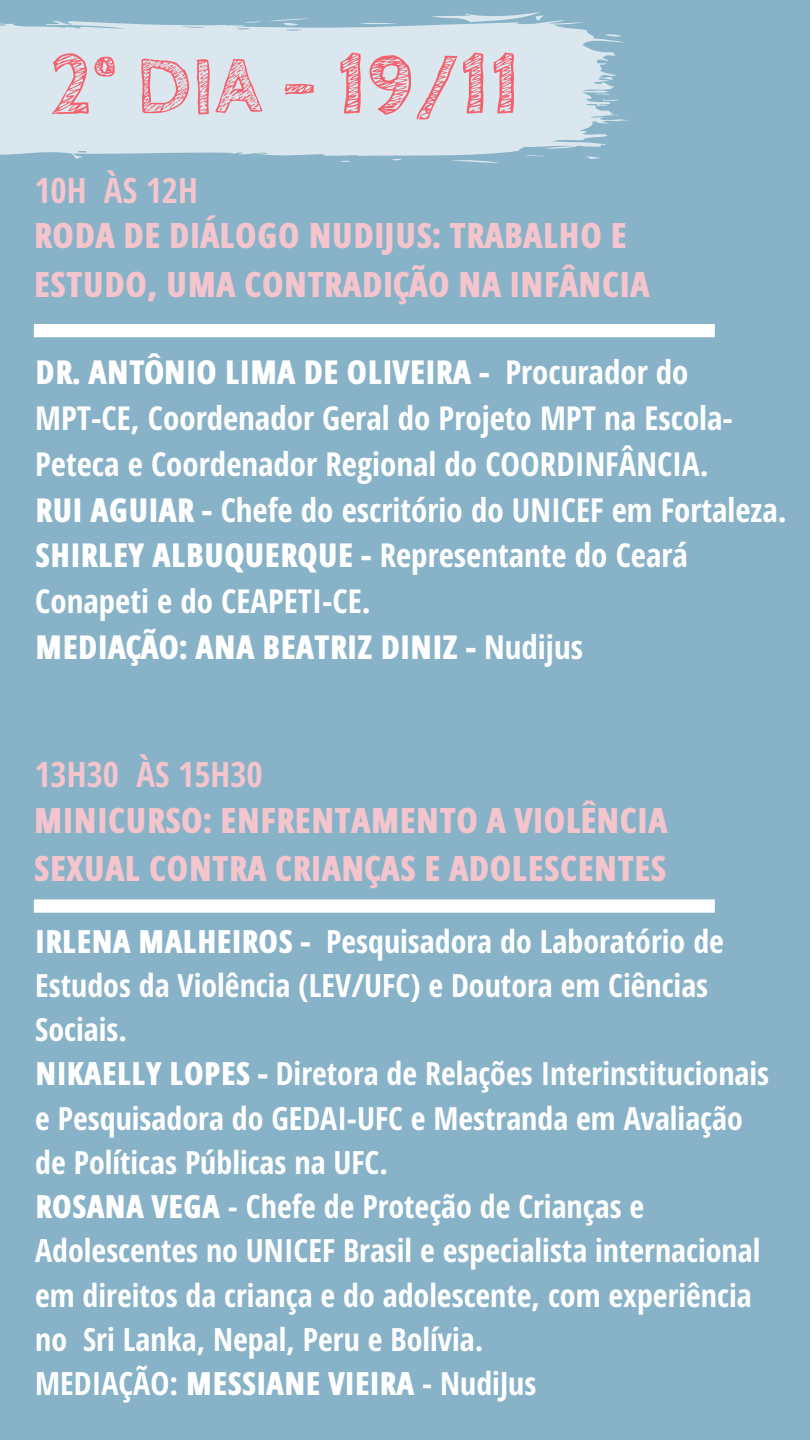
<style>
.page{position:relative;width:810px;height:1440px;background:#87b2c8}
.page>*{position:absolute;margin:0;border:0;box-sizing:border-box;transform-origin:0 0}
.t1{font:700 83.6px "Cabin Sketch";color:#f4616e}
.t2{font:800 35px/48.8px "Open Sans Hebrew Condensed";color:#f4c5cc}
.t3{font:700 35px "Open Sans Hebrew Condensed";color:#f4c5cc}
.t4{font:700 33px/45.8px "Open Sans Hebrew Condensed";color:#fff}
.t5{font:700 32px/44.2px "Open Sans Hebrew Condensed";color:#fff}
.s1{font-weight:800}
</style>
<div class="page">
<svg style="left:0;top:12px;width:629px;height:151px;fill:#dae7ee"></svg>
<div style="left:34px;top:324px;width:681px;height:13px;background:#fff"></div>
<svg style="left:34px;top:899px;width:681px;height:14px"></svg>
<h1 class="t1" style="left:50px;top:39px;width:472px">2° DIA - 19/11</h1>
<p class="t3" style="left:34px;top:166px;width:165px">10H ÀS 12H</p>
<p class="t2" style="left:34px;top:210px;width:617px">RODA DE DIÁLOGO NUDIJUS: TRABALHO E<br>ESTUDO, UMA CONTRADIÇÃO NA INFÂNCIA</p>
<p class="t4" style="left:35px;top:349px;width:753px"><span class="s1">DR. ANTÔNIO LIMA DE OLIVEIRA -</span> Procurador do MPT-CE, Coordenador Geral do Projeto MPT na Escola-Peteca e Coordenador Regional do COORDINFÂNCIA.<br><span class="s1">RUI AGUIAR -</span> Chefe do escritório do UNICEF em Fortaleza.<br><span class="s1">SHIRLEY ALBUQUERQUE -</span> Representante do Ceará Conapeti e do CEAPETI-CE.<br><span class="s1">MEDIAÇÃO: ANA BEATRIZ DINIZ -</span> Nudijus</p>
<p class="t3" style="left:34px;top:750px;width:230px">13H30 ÀS 15H30</p>
<p class="t2" style="left:34px;top:795px;width:635px">MINICURSO: ENFRENTAMENTO A VIOLÊNCIA<br>SEXUAL CONTRA CRIANÇAS E ADOLESCENTES</p>
<p class="t5" style="left:35px;top:918px;width:736px"><span class="s1">IRLENA MALHEIROS -</span> Pesquisadora do Laboratório de Estudos da Violência (LEV/UFC) e Doutora em Ciências Sociais.<br><span class="s1">NIKAELLY LOPES -</span> Diretora de Relações Interinstitucionais e Pesquisadora do GEDAI-UFC e Mestranda em Avaliação de Políticas Públicas na UFC.<br><span class="s1">ROSANA VEGA</span> - Chefe de Proteção de Crianças e Adolescentes no UNICEF Brasil e especialista internacional em direitos da criança e do adolescente, com experiência no Sri Lanka, Nepal, Peru e Bolívia.<br>MEDIAÇÃO: <span class="s1">MESSIANE VIEIRA</span> - NudiJus</p>
</div>
